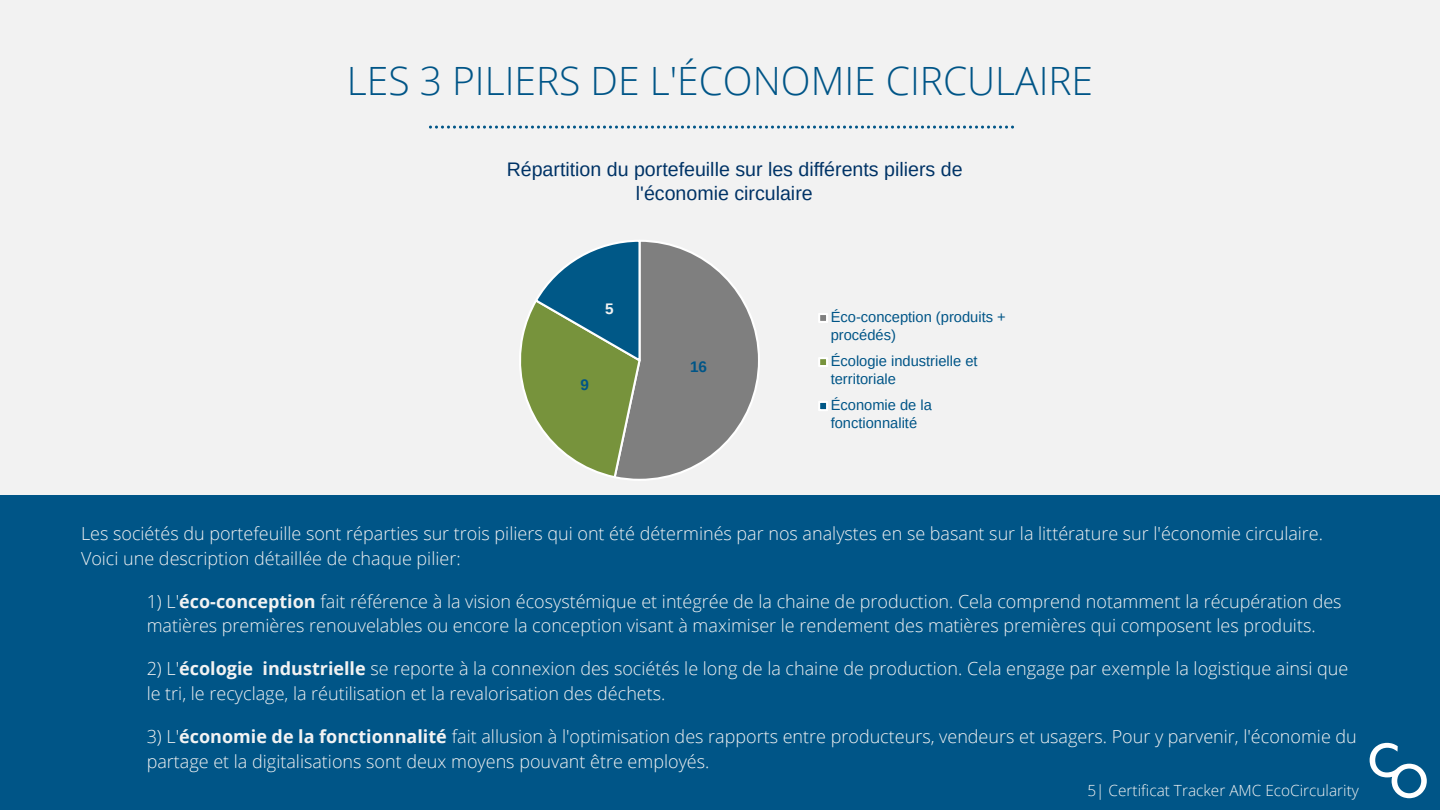
<style>
.page{position:relative;width:1440px;height:810px;background:#f2f2f2}
.page>*{position:absolute;margin:0;border:0;box-sizing:border-box;transform-origin:0 0}
.t1{font:300 39px "Open Sans";color:#005587}
.t2{font:19.6px/23.6px "Liberation Sans";color:#036}
.t3{font:300 18px/24.8px "Open Sans";color:#f2f2f2}
.t4{font:300 15.4px "Open Sans";color:#f2f2f2}
.t5{font:700 15.3px "Liberation Sans";color:#005587}
.t6{font:700 15.3px "Liberation Sans";color:#f2f2f2}
.t7{font:14.7px/18.1px "Liberation Sans";color:#005587}
.s1{font-weight:700}
</style>
<div class="page">
<svg style="left:429px;top:126px;width:585px;height:3px"></svg>
<div style="left:0;top:495px;width:1440px;height:315px;background:#005587"></div>
<svg style="left:1370px;top:743px;width:57px;height:55px"></svg>
<svg style="left:519px;top:240px;width:241px;height:241px"></svg>
<div style="left:819px;top:314px;width:8px;height:8px;background:#7f7f7f"></div>
<div style="left:818px;top:313px;width:10px;height:10px;border:2px solid #fff"></div>
<div style="left:819px;top:358px;width:8px;height:8px;background:#77933c"></div>
<div style="left:818px;top:357px;width:10px;height:10px;border:2px solid #fff"></div>
<div style="left:819px;top:402px;width:8px;height:8px;background:#005887"></div>
<div style="left:818px;top:401px;width:10px;height:10px;border:2px solid #fff"></div>
<h1 class="t1" style="left:347px;top:53px;width:748px">LES 3 PILIERS DE L'ÉCONOMIE CIRCULAIRE</h1>
<p class="t2" style="left:636px;top:157px;width:328px;text-indent:-129px">Répartition du portefeuille sur les différents piliers de l'économie circulaire</p>
<p class="t6" style="left:605px;top:300px;width:10px">5</p>
<p class="t5" style="left:580px;top:377px;width:10px">9</p>
<p class="t5" style="left:690px;top:358px;width:19px">16</p>
<p class="t7" style="left:831px;top:308px;width:177px">Éco-conception (produits + procédés)</p>
<p class="t7" style="left:831px;top:352px;width:148px">Écologie industrielle et territoriale</p>
<p class="t7" style="left:831px;top:396px;width:103px">Économie de la fonctionnalité</p>
<p class="t3" style="left:81px;top:521px;width:1244px">Les sociétés du portefeuille sont réparties sur trois piliers qui ont été déterminés par nos analystes en se basant sur la littérature sur l'économie circulaire.<br>Voici une description détaillée de chaque pilier:</p>
<h2 class="t3" style="left:147px;top:588px;width:1196px">1) L'<span class="s1">éco-conception</span> fait référence à la vision écosystémique et intégrée de la chaine de production. Cela comprend notamment la récupération des matières premières renouvelables ou encore la conception visant à maximiser le rendement des matières premières qui composent les produits.</h2>
<h2 class="t3" style="left:147px;top:656px;width:1203px">2) L'<span class="s1">écologie industrielle</span> se reporte à la connexion des sociétés le long de la chaine de production. Cela engage par exemple la logistique ainsi que le tri, le recyclage, la réutilisation et la revalorisation des déchets.</h2>
<h2 class="t3" style="left:147px;top:724px;width:1212px">3) L'<span class="s1">économie de la fonctionnalité</span> fait allusion à l'optimisation des rapports entre producteurs, vendeurs et usagers. Pour y parvenir, l'économie du partage et la digitalisations sont deux moyens pouvant être employés.</h2>
<h2 class="t4" style="left:1088px;top:780px;width:273px">5| Certificat Tracker AMC EcoCircularity</h2>
</div>
